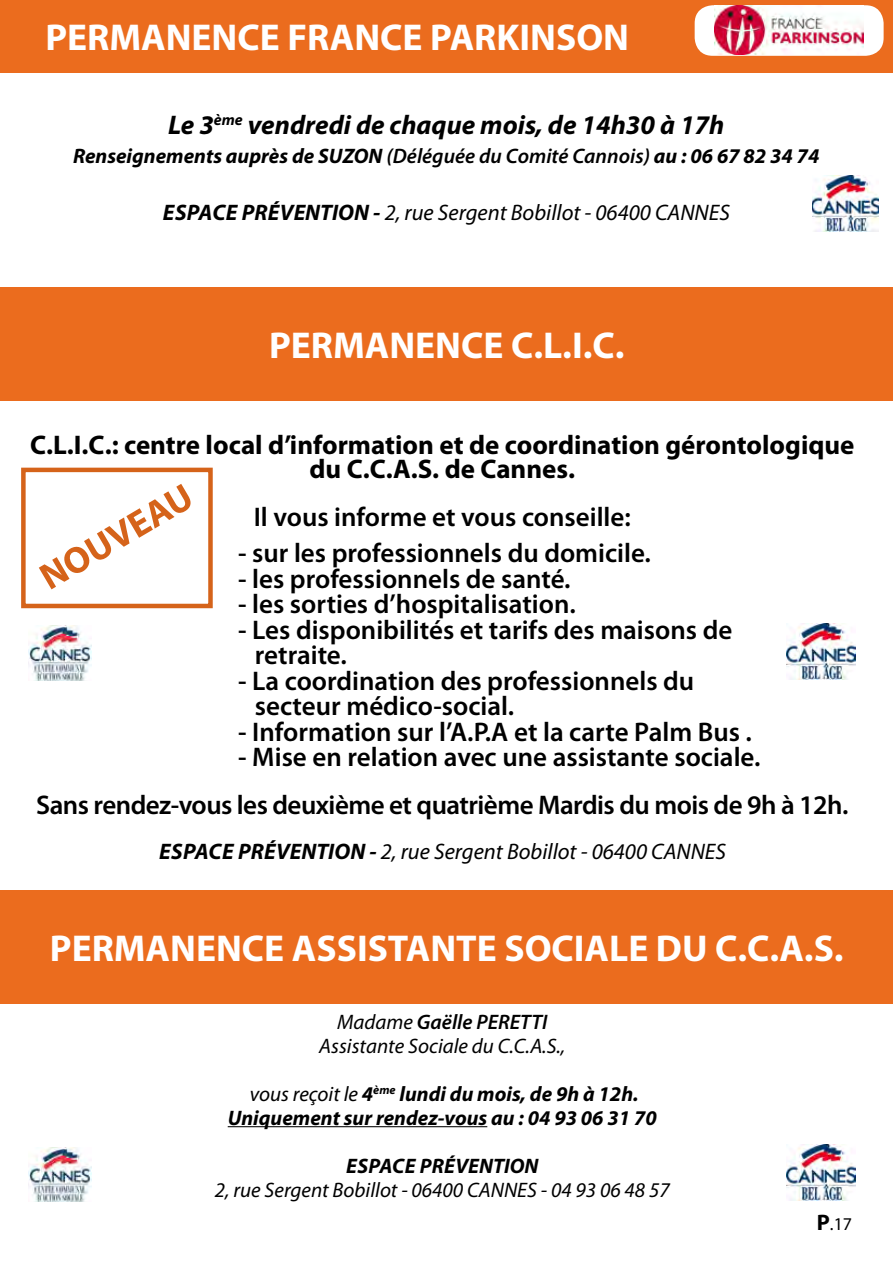
<style>
.page{position:relative;width:893px;height:1263px;background:#fff}
.page>*{position:absolute;margin:0;border:0;box-sizing:border-box;transform-origin:0 0}
.t1{font:700 52.2px "Myriad Arabic";color:#d5631a}
.t2{font:700 37.5px "Myriad Pro";color:#fff}
.t3{font:600 27px/25.5px "Myriad Pro";color:#000}
.t4{font:700 27px/24px "Myriad Pro";color:#000;text-align:center}
.t5{font:600 27px "Myriad Pro";letter-spacing:-.02em;color:#000}
.t6{font:italic 700 27px "Myriad Pro";color:#000}
.t7{font:italic 22.5px "Myriad Pro";color:#000}
.t8{font:italic 700 21px/24px "Myriad Pro";color:#000;text-align:center}
.t9{font:italic 21px/24px "Myriad Pro";color:#000;text-align:center}
.t10{font:18px "Myriad Pro";color:#000}
.s1{font-weight:600}
.s2{font-weight:700}
.s3{font-weight:400}
.s4{font-weight:700;font-size:22.5px}
</style>
<div class="page">
<div style="left:0;top:890px;width:893px;height:114px;background:#eb6c1e"></div>
<div style="left:0;top:287px;width:893px;height:113px;background:#eb6c1e"></div>
<hr style="left:228px;top:1126px;width:259px;height:1px;background:#000">
<img style="left:786px;top:1144px;width:69px;height:57px">
<img style="left:28px;top:1147px;width:64px;height:55px">
<img style="left:786px;top:623px;width:69px;height:56px">
<img style="left:28px;top:626px;width:64px;height:54px">
<div style="left:0;top:0;width:893px;height:73px;background:#eb6c1e"></div>
<div style="left:695px;top:5px;width:189px;height:51px;background:#fff;border-radius:18px"></div>
<img style="left:715px;top:5px;width:149px;height:50px">
<img style="left:812px;top:175px;width:66px;height:57px">
<div style="left:21px;top:468px;width:192px;height:140px;border:4px solid #d5631a"></div>
<h2 class="t2" style="left:45px;top:13px;width:585px">PERMANENCE FRANCE PARKINSON</h2>
<p class="t6" style="left:168px;top:108px;width:558px">Le 3<sup>ème</sup> vendredi de chaque mois, de 14h30 à 17h</p>
<p class="t8" style="left:73px;top:143px;width:748px">Renseignements auprès de SUZON <span class="s1">(Déléguée du Comité Cannois)</span> au : 06 67 82 34 74</p>
<p class="t7" style="left:163px;top:198px;width:568px"><span class="s2">ESPACE PRÉVENTION -</span> 2, rue Sergent Bobillot - 06400 CANNES</p>
<h2 class="t2" style="left:269px;top:321px;width:357px">PERMANENCE C.L.I.C.</h2>
<p class="t4" style="left:30px;top:432px;width:826px">C.L.I.C.: centre local d’information et de coordination gérontologique du C.C.A.S. de Cannes.</p>
<p class="t3" style="left:254px;top:503px;width:379px">Il vous informe et vous conseille:</p>
<h1 class="t1" style="left:25px;top:550px;width:172px;rotate:-31deg">NOUVEAU</h1>
<p class="t3" style="left:238px;top:540px;width:414px">- sur les professionnels du domicile.</p>
<p class="t3" style="left:238px;top:565px;width:334px">- les professionnels de santé.</p>
<p class="t3" style="left:238px;top:591px;width:339px">- les sorties d’hospitalisation.</p>
<p class="t3" style="left:255px;top:616px;width:479px;text-indent:-17px">- Les disponibilités et tarifs des maisons de retraite.</p>
<p class="t3" style="left:255px;top:667px;width:441px;text-indent:-17px">- La coordination des professionnels du secteur médico-social.</p>
<p class="t3" style="left:238px;top:718px;width:515px">- Information sur l’A.P.A et la carte Palm Bus .</p>
<p class="t3" style="left:238px;top:744px;width:524px">- Mise en relation avec une assistante sociale.</p>
<p class="t5" style="left:36px;top:788px;width:814px">Sans rendez-vous les deuxième et quatrième Mardis du mois de 9h à 12h.</p>
<p class="t7" style="left:159px;top:837px;width:568px"><span class="s2">ESPACE PRÉVENTION -</span> 2, rue Sergent Bobillot - 06400 CANNES</p>
<h2 class="t2" style="left:50px;top:924px;width:795px">PERMANENCE ASSISTANTE SOCIALE DU C.C.A.S.</h2>
<p class="t9" style="left:319px;top:1009px;width:248px">Madame <span class="s1">Gaëlle PERETTI<br></span>Assistante Sociale du C.C.A.S.,</p>
<p class="t8" style="left:228px;top:1081px;width:431px"><span class="s3">vous reçoit le</span> 4<sup>ème</sup> lundi du mois, de 9h à 12h.<br>Uniquement sur rendez-vous au : 04 93 06 31 70</p>
<p class="t8" style="left:346px;top:1153px;width:194px">ESPACE PRÉVENTION</p>
<p class="t9" style="left:215px;top:1177px;width:456px">2, rue Sergent Bobillot - 06400 CANNES - 04 93 06 48 57</p>
<p class="t10" style="left:817px;top:1213px;width:37px"><span class="s4">P</span>.17</p>
</div>
